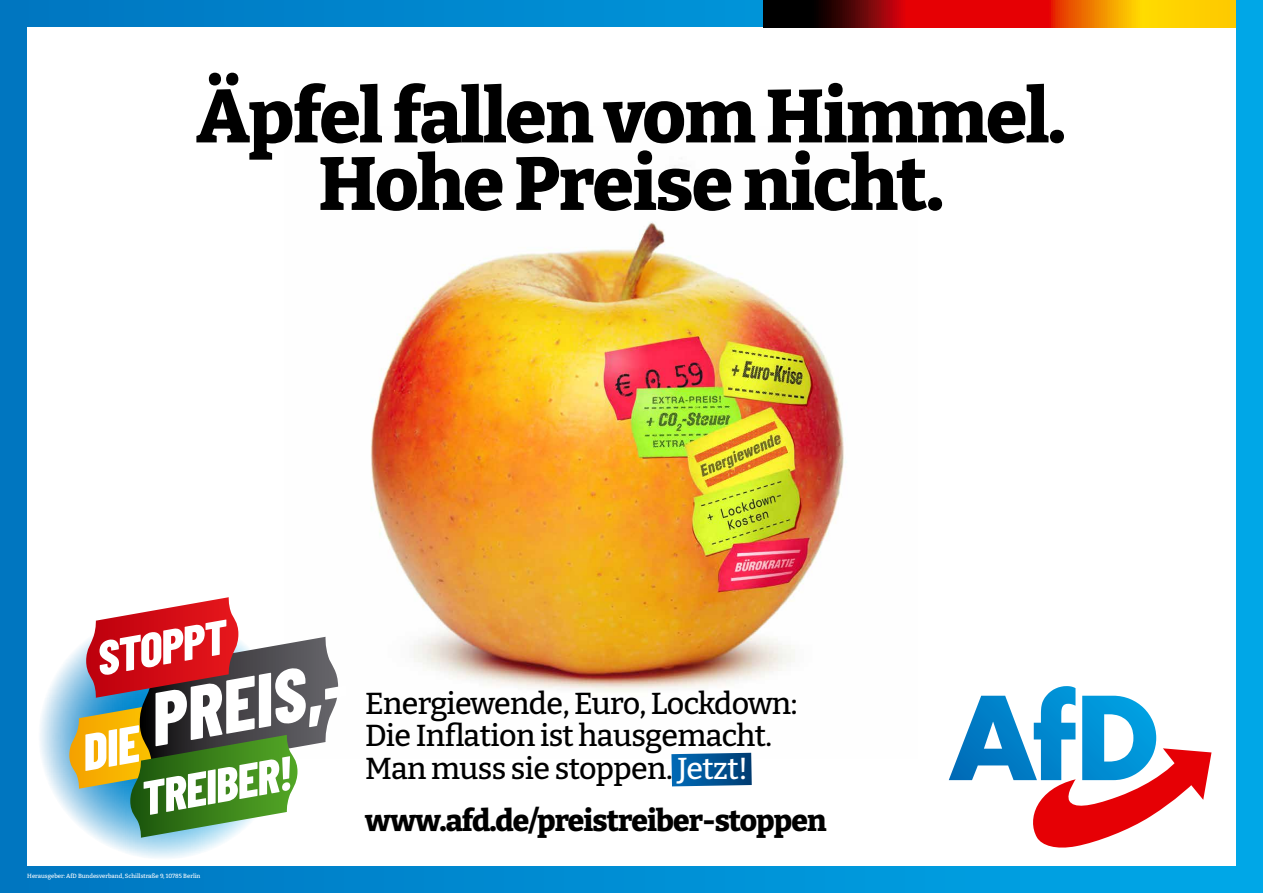
<style>
.page{position:relative;width:1263px;height:893px;background:#fff}
.page>*{position:absolute;margin:0;border:0;box-sizing:border-box;transform-origin:0 0}
.t1{font:800 75px/67.5px "Bitter";letter-spacing:-.02em;color:#000;text-align:center}
.t2{font:italic 800 75px "Barlow Condensed";color:#fff}
.t3{font:italic 800 47.85px "Barlow Condensed";color:#fff}
.t4{font:500 30.38px/32.5px "Bitter";letter-spacing:-.02em;color:#000}
.t5{font:800 30px "Bitter";letter-spacing:-.03em;color:#000}
.t6{font:500 6px "Bitter";color:#fff}
.s1{color:#fff}
</style>
<div class="page">
<div style="left:0;top:0;width:1263px;height:893px;background:linear-gradient(to right,#0075c0,#00a8e8)"></div>
<div style="left:27px;top:27px;width:1209px;height:839px;background:#fff"></div>
<img style="left:338px;top:222px;width:506px;height:531px">
<svg style="left:949px;top:686px;width:262px;height:162px"></svg>
<svg style="left:763px;top:0;width:473px;height:27px;background:#bb4302"></svg>
<svg style="left:38px;top:612px;width:250px;height:248px"></svg>
<svg style="left:69px;top:597px;width:269px;height:241px"></svg>
<svg style="left:671px;top:753px;width:81px;height:33px;background:#0a5a98"></svg>
<h1 class="t1" style="left:196px;top:81px;width:871px">Äpfel fallen vom Himmel.<br>Hohe Preise nicht.</h1>
<h2 class="t3" style="left:90px;top:626px;width:132px;rotate:-10deg">STOPPT</h2>
<h1 class="t2" style="left:68px;top:680px;width:272px;rotate:-10deg"><sub>DIE</sub> PREIS,-</h1>
<h2 class="t3" style="left:134px;top:766px;width:154px;rotate:-10deg">TREIBER!</h2>
<p class="t6" style="left:27px;top:872px;width:175px">Herausgeber: AfD Bundesverband, Schillstraße 9, 10785 Berlin</p>
<p class="t4" style="left:365px;top:686px;width:434px">Energiewende, Euro, Lockdown:<br>Die Inflation ist hausgemacht.<br>Man muss sie stoppen. <span class="s1">Jetzt!</span></p>
<p class="t5" style="left:365px;top:802px;width:463px">www.afd.de/preistreiber-stoppen</p>
</div>
